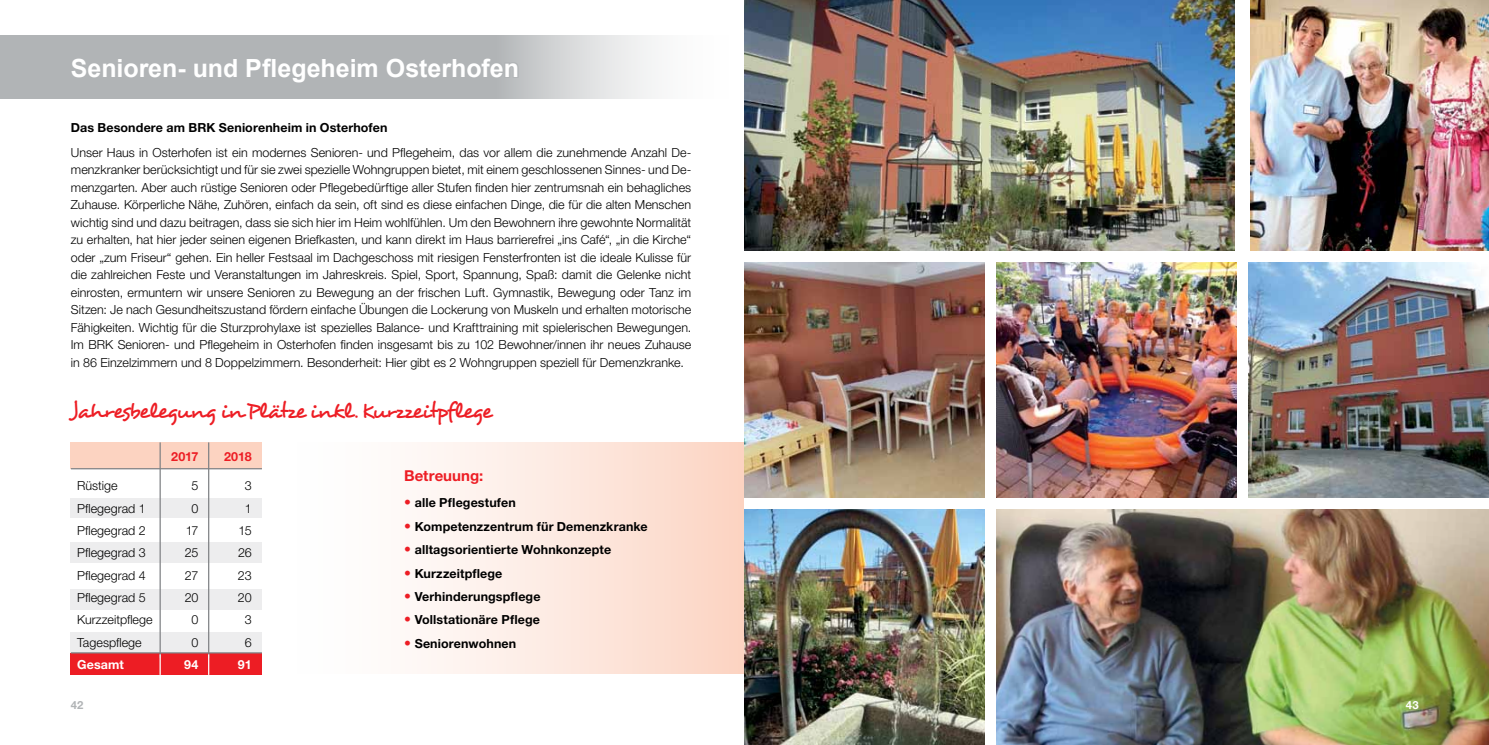
<style>
.page{position:relative;width:1489px;height:745px;background:#fff}
.page>*{position:absolute;margin:0;border:0;box-sizing:border-box;transform-origin:0 0}
.t1{font:700 25px "Arial";letter-spacing:-.005em;color:#fff}
.t2{font:22.5px "Desyrel";letter-spacing:-.045em;color:#ed1d24}
.t3{font:700 15px "Helvetica Neue";letter-spacing:.005em;color:#ed1d24}
.t4{font:300 12.5px/17.5px "Helvetica Neue";color:#000;text-align:justify}
.t5{font:700 12.5px "Helvetica Neue";letter-spacing:.01em;color:#000}
.t6{font:700 12.5px "Helvetica Neue";letter-spacing:.01em;color:#fff}
.t7{font:700 12.5px "Helvetica Neue";letter-spacing:-.01em;color:#ed1d24}
.t8{font:700 11.25px "Helvetica Neue";color:#b1b4b6}
.t9{font:700 11.25px "Helvetica Neue";color:#fff}
.s1{font-weight:300;font-size:13.75px;color:#ed1d24}
.s2{font-size:13.75px;color:#ed1d24}
</style>
<div class="page">
<img style="left:996px;top:509px;width:492px;height:235px">
<div style="left:293px;top:442px;width:451px;height:231px;background:linear-gradient(to right,#fff,#fcd6c5)"></div>
<svg style="left:0;top:35px;width:655px;height:64px;background:#bec0c2"></svg>
<div style="left:69px;top:55px;width:109px;height:25px;background:#b1b4b6"></div>
<div style="left:178px;top:67px;width:9px;height:6px;border:2px solid #b1b4b6"></div>
<svg style="left:192px;top:56px;width:47px;height:24px"></svg>
<div style="left:245px;top:55px;width:275px;height:30px;background:#b1b4b6"></div>
<img style="left:744px;top:262px;width:241px;height:236px">
<img style="left:744px;top:509px;width:241px;height:235px">
<img style="left:996px;top:262px;width:241px;height:236px">
<img style="left:1248px;top:262px;width:240px;height:236px">
<img style="left:744px;top:0;width:490px;height:251px">
<img style="left:1250px;top:0;width:238px;height:251px">
<div style="left:71px;top:442px;width:191px;height:27px;background:#fcd3c1"></div>
<div style="left:71px;top:497px;width:191px;height:20px;background:#ededee"></div>
<div style="left:71px;top:653px;width:191px;height:21px;background:#ed1d24"></div>
<div style="left:71px;top:542px;width:191px;height:20px;background:#ededee"></div>
<div style="left:71px;top:588px;width:191px;height:21px;background:#ededee"></div>
<div style="left:71px;top:631px;width:191px;height:20px;background:#ededee"></div>
<hr style="left:159px;top:442px;width:2px;height:215px;background:#808285">
<hr style="left:159px;top:654px;width:2px;height:20px;background:#fff">
<hr style="left:208px;top:442px;width:1px;height:215px;background:#808285">
<svg style="left:208px;top:654px;width:1px;height:20px"></svg>
<hr style="left:71px;top:468px;width:191px;height:1px;background:#808285">
<hr style="left:71px;top:651px;width:191px;height:2px;background:#808285">
<h1 class="t1" style="left:71px;top:50px;width:449px">Senioren- und Pflegeheim Osterhofen</h1>
<p class="t5" style="left:71px;top:120px;width:318px">Das Besondere am BRK Seniorenheim in Osterhofen</p>
<p class="t4" style="left:71px;top:143px;width:622px">Unser Haus in Osterhofen ist ein modernes Senioren- und Pflegeheim, das vor allem die zunehmende Anzahl De&shy;menzkranker berücksichtigt und für sie zwei spezielle Wohngruppen bietet, mit einem geschlossenen Sinnes- und De&shy;menzgarten. Aber auch rüstige Senioren oder Pflegebedürftige aller Stufen finden hier zentrumsnah ein behagliches Zuhause. Körperliche Nähe, Zuhören, einfach da sein, oft sind es diese einfachen Dinge, die für die alten Menschen wichtig sind und dazu beitragen, dass sie sich hier im Heim wohlfühlen. Um den Bewohnern ihre gewohnte Normalität zu erhalten, hat hier jeder seinen eigenen Briefkasten, und kann direkt im Haus barrierefrei „ins Café“, „in die Kirche“ oder „zum Friseur“ gehen. Ein heller Festsaal im Dachgeschoss mit riesigen Fensterfronten ist die ideale Kulisse für die zahlreichen Feste und Veranstaltungen im Jahreskreis. Spiel, Sport, Spannung, Spaß: damit die Gelenke nicht einrosten, ermuntern wir unsere Senioren zu Bewegung an der frischen Luft. Gymnastik, Bewegung oder Tanz im Sitzen: Je nach Gesundheitszustand fördern einfache Übungen die Lockerung von Muskeln und erhalten motorische Fähigkeiten. Wichtig für die Sturzprohylaxe ist spezielles Balance- und Krafttraining mit spielerischen Bewegungen.<br>Im BRK Senioren- und Pflegeheim in Osterhofen finden insgesamt bis zu 102 Bewohner/innen ihr neues Zuhause in 86 Einzelzimmern und 8 Doppelzimmern. Besonderheit: Hier gibt es 2 Wohngruppen speziell für Demenzkranke.</p>
<h2 class="t2" style="left:71px;top:396px;width:422px">Jahresbelegung in Plätze inkl . Kurzzeitpflege</h2>
<p class="t7" style="left:171px;top:448px;width:29px">2017</p>
<p class="t7" style="left:224px;top:448px;width:29px">2018</p>
<p class="t4" style="left:77px;top:476px;width:42px">Rüstige</p>
<p class="t4" style="left:191px;top:476px;width:8px">5</p>
<p class="t4" style="left:245px;top:476px;width:8px">3</p>
<p class="t4" style="left:77px;top:499px;width:70px">Pflegegrad 1</p>
<p class="t4" style="left:191px;top:499px;width:8px">0</p>
<p class="t4" style="left:245px;top:499px;width:8px">1</p>
<p class="t4" style="left:77px;top:521px;width:70px">Pflegegrad 2</p>
<p class="t4" style="left:186px;top:521px;width:14px">17</p>
<p class="t4" style="left:239px;top:521px;width:15px">15</p>
<p class="t4" style="left:77px;top:543px;width:70px">Pflegegrad 3</p>
<p class="t4" style="left:185px;top:543px;width:15px">25</p>
<p class="t4" style="left:238px;top:543px;width:15px">26</p>
<p class="t4" style="left:77px;top:565px;width:70px">Pflegegrad 4</p>
<p class="t4" style="left:185px;top:565px;width:15px">27</p>
<p class="t4" style="left:238px;top:565px;width:15px">23</p>
<p class="t4" style="left:77px;top:588px;width:70px">Pflegegrad 5</p>
<p class="t4" style="left:185px;top:588px;width:15px">20</p>
<p class="t4" style="left:238px;top:588px;width:15px">20</p>
<p class="t4" style="left:77px;top:610px;width:77px">Kurzzeitpflege</p>
<p class="t4" style="left:191px;top:610px;width:8px">0</p>
<p class="t4" style="left:245px;top:610px;width:8px">3</p>
<p class="t4" style="left:77px;top:632px;width:66px">Tagespflege</p>
<p class="t4" style="left:191px;top:632px;width:8px">0</p>
<p class="t4" style="left:245px;top:632px;width:8px">6</p>
<p class="t6" style="left:77px;top:656px;width:48px">Gesamt</p>
<p class="t6" style="left:184px;top:656px;width:16px">94</p>
<p class="t6" style="left:238px;top:656px;width:15px">91</p>
<p class="t3" style="left:404px;top:465px;width:81px">Betreuung:</p>
<p class="t5" style="left:404px;top:495px;width:113px"><span class="s1">•</span> alle Pflegestufen</p>
<p class="t5" style="left:404px;top:518px;width:245px"><span class="s2">•</span> Kompetenzzentrum für Demenzkranke</p>
<p class="t5" style="left:404px;top:541px;width:208px"><span class="s2">•</span> alltagsorientierte Wohnkonzepte</p>
<p class="t5" style="left:404px;top:565px;width:100px"><span class="s2">•</span> Kurzzeitpflege</p>
<p class="t5" style="left:404px;top:588px;width:138px"><span class="s2">•</span> Verhinderungspflege</p>
<p class="t5" style="left:404px;top:611px;width:137px"><span class="s2">•</span> Vollstationäre Pflege</p>
<p class="t5" style="left:404px;top:635px;width:114px"><span class="s2">•</span> Seniorenwohnen</p>
<p class="t8" style="left:71px;top:698px;width:14px">42</p>
<p class="t9" style="left:1405px;top:698px;width:14px">43</p>
</div>
